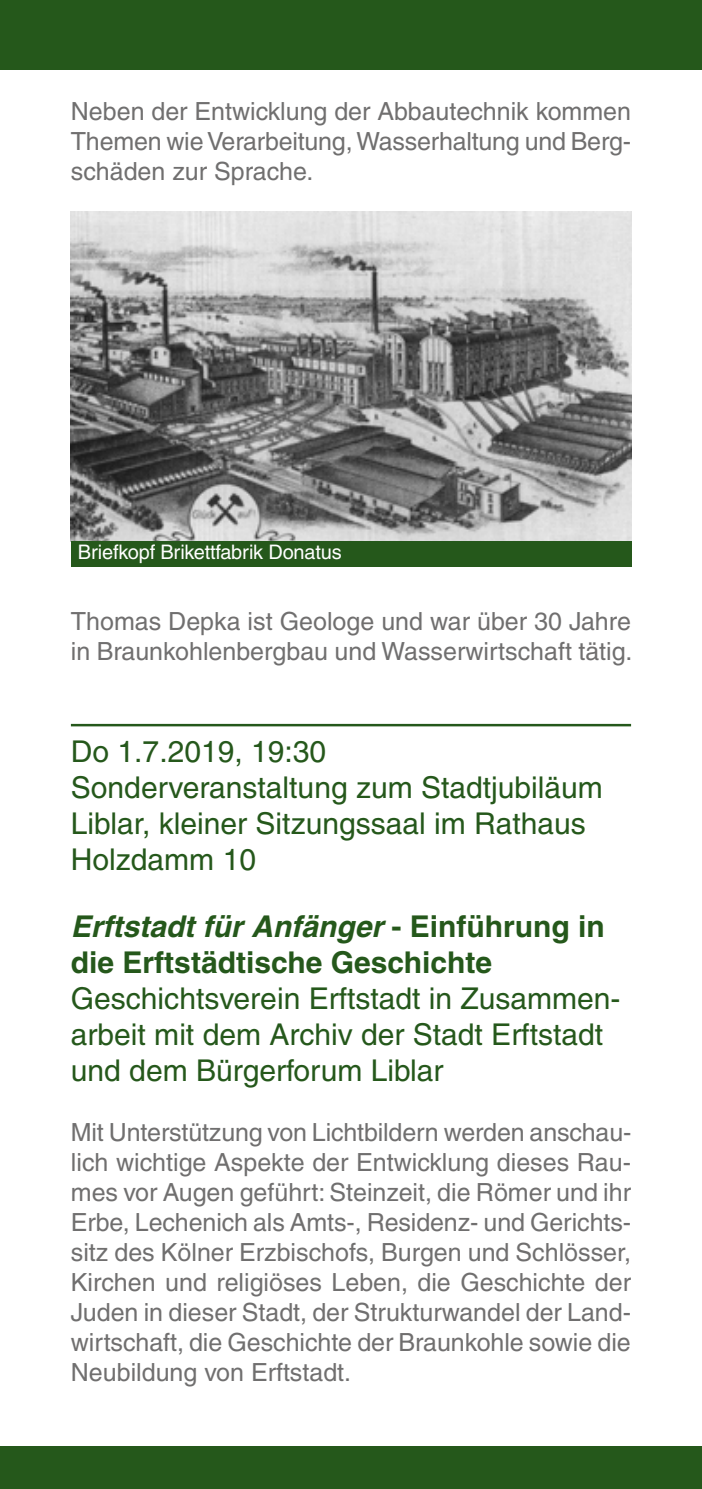
<style>
.page{position:relative;width:702px;height:1489px;background:#fff}
.page>*{position:absolute;margin:0;border:0;box-sizing:border-box;transform-origin:0 0}
.t1{font:30px/36px "Helvetica";color:#25581b}
.t2{font:700 30px/36px "Helvetica";color:#25581b}
.t3{font:25px/30px "Helvetica";color:#706f6f;text-align:justify}
.t4{font:20px "Helvetica";letter-spacing:-.01em;color:#fff}
.s1{font-style:italic}
</style>
<div class="page">
<div style="left:0;top:0;width:702px;height:70px;background:#25581b"></div>
<div style="left:0;top:1446px;width:702px;height:42px;background:#25581b"></div>
<hr style="left:71px;top:724px;width:560px;height:2px;background:#25581b">
<img style="left:71px;top:211px;width:560px;height:330px">
<div style="left:71px;top:541px;width:560px;height:25px;background:#25581b"></div>
<p class="t3" style="left:71px;top:96px;width:561px">Neben der Entwicklung der Abbautechnik kommen Themen wie Verarbeitung, Wasserhaltung und Berg&shy;schäden zur Sprache.</p>
<p class="t4" style="left:78px;top:540px;width:265px">Briefkopf Brikettfabrik Donatus</p>
<p class="t3" style="left:71px;top:606px;width:563px">Thomas Depka ist Geologe und war über 30 Jahre in Braunkohlenbergbau und Wasserwirtschaft tätig.</p>
<p class="t1" style="left:71px;top:733px;width:533px">Do 1.7.2019, 19:30<br>Sonderveranstaltung zum Stadtjubiläum<br>Liblar, kleiner Sitzungssaal im Rathaus<br>Holzdamm 10</p>
<p class="t2" style="left:71px;top:907px;width:535px"><span class="s1">Erftstadt für Anfänger</span> - Einführung in die Erftstädtische Geschichte</p>
<p class="t1" style="left:71px;top:979px;width:551px">Geschichtsverein Erftstadt in Zusammen&shy;arbeit mit dem Archiv der Stadt Erftstadt und dem Bürgerforum Liblar</p>
<p class="t3" style="left:71px;top:1116px;width:562px">Mit Unterstützung von Lichtbildern werden anschau&shy;lich wichtige Aspekte der Entwicklung dieses Rau&shy;mes vor Augen geführt: Steinzeit, die Römer und ihr Erbe, Lechenich als Amts-, Residenz- und Gerichts&shy;sitz des Kölner Erzbischofs, Burgen und Schlösser, Kirchen und religiöses Leben, die Geschichte der Juden in dieser Stadt, der Strukturwandel der Land&shy;wirtschaft, die Geschichte der Braunkohle sowie die Neubildung von Erftstadt.</p>
</div>
